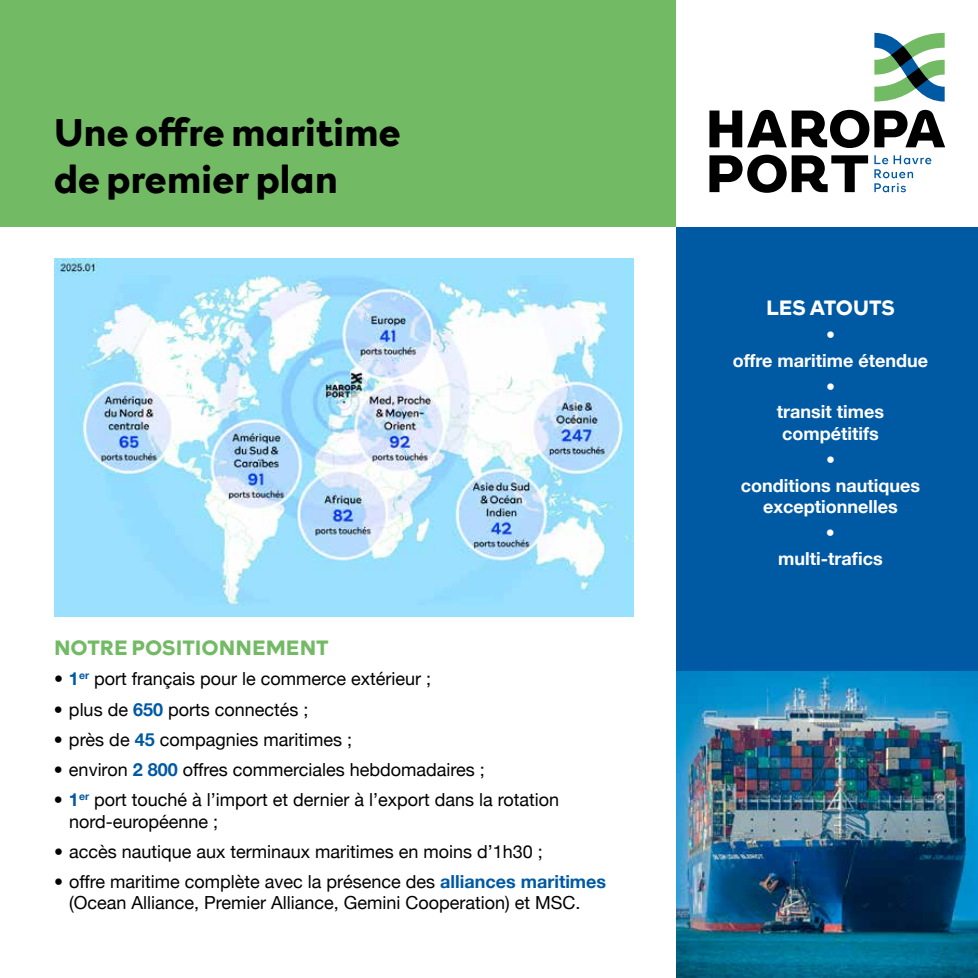
<style>
.page{position:relative;width:978px;height:978px;background:#fff}
.page>*{position:absolute;margin:0;border:0;box-sizing:border-box;transform-origin:0 0}
.t1{font:700 39px/46.8px "Rockford Sans";color:#000}
.t2{font:700 21px "Rockford Sans";color:#73ba64}
.t3{font:700 21px "Rockford Sans";color:#fff}
.t4{font:18px/21.6px "Helvetica Neue";color:#000}
.t5{font:700 18px/25.8px "Helvetica Neue";color:#fff;text-align:center}
.s1{font-weight:700;color:#0059a3}
</style>
<div class="page">
<img style="left:54px;top:259px;width:580px;height:357px">
<div style="left:0;top:0;width:677px;height:227px;background:#73ba64"></div>
<div style="left:677px;top:226px;width:301px;height:752px;background:#0059a3"></div>
<img style="left:677px;top:671px;width:301px;height:307px">
<div style="left:677px;top:0;width:301px;height:227px;background:#fff"></div>
<svg style="left:874px;top:155px;width:57px;height:37px"></svg>
<svg style="left:709px;top:110px;width:236px;height:38px"></svg>
<svg style="left:709px;top:155px;width:159px;height:38px"></svg>
<svg style="left:874px;top:33px;width:71px;height:69px"></svg>
<h1 class="t1" style="left:54px;top:107px;width:348px">Une offre maritime de premier plan</h1>
<p class="t2" style="left:54px;top:632px;width:276px">NOTRE POSITIONNEMENT</p>
<p class="t4" style="left:54px;top:668px;width:379px">• <span class="s1">1</span><sup>er</sup> port français pour le commerce extérieur ;</p>
<p class="t4" style="left:54px;top:698px;width:256px">• plus de <span class="s1">650</span> ports connectés ;</p>
<p class="t4" style="left:54px;top:728px;width:300px">• près de <span class="s1">45</span> compagnies maritimes ;</p>
<p class="t4" style="left:54px;top:758px;width:432px">• environ <span class="s1">2 800</span> offres commerciales hebdomadaires ;</p>
<p class="t4" style="left:69px;top:788px;width:492px;text-indent:-15px">• <span class="s1">1</span><sup>er</sup> port touché à l’import et dernier à l’export dans la rotation nord-européenne ;</p>
<p class="t4" style="left:54px;top:840px;width:490px">• accès nautique aux terminaux maritimes en moins d’1h30 ;</p>
<p class="t4" style="left:69px;top:870px;width:539px;text-indent:-15px">• offre maritime complète avec la présence des <span class="s1">alliances maritimes </span>(Ocean Alliance, Premier Alliance, Gemini Cooperation) et MSC.</p>
<p class="t3" style="left:766px;top:292px;width:130px">LES ATOUTS</p>
<p class="t5" style="left:733px;top:321px;width:197px">•<br>offre maritime étendue •<br>transit times</p>
<p class="t5" style="left:741px;top:420px;width:181px">compétitifs<br>•<br>conditions nautiques</p>
<p class="t5" style="left:763px;top:494px;width:136px">exceptionnelles •<br>multi-trafics</p>
</div>
